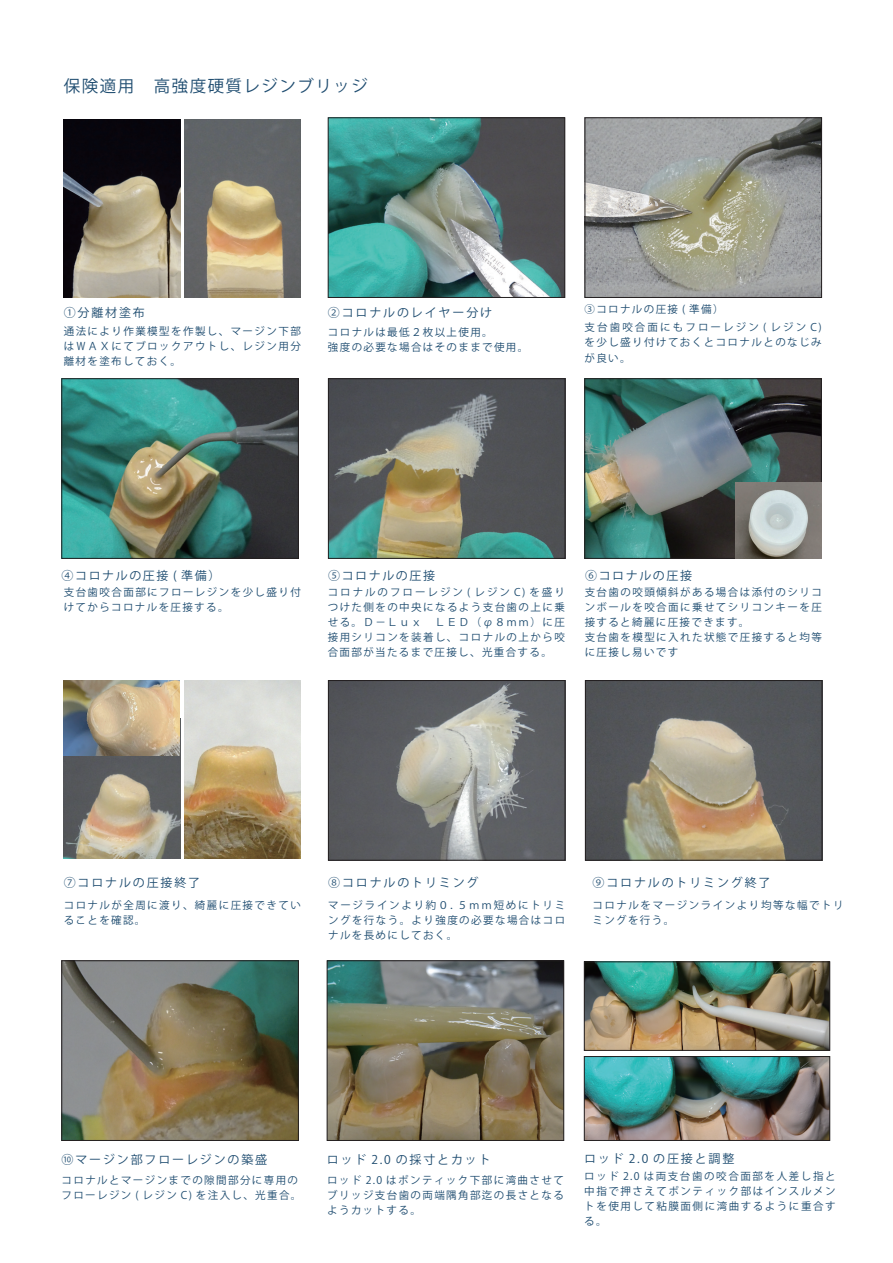
<style>
.page{position:relative;width:893px;height:1263px;background:#fff}
.page>*{position:absolute;margin:0;border:0;box-sizing:border-box;transform-origin:0 0}
.t1{font:16.5px "Koz Go Pr 6 N";letter-spacing:.09em;color:#1d4b6f}
.t2{font:12px "Koz Go Pr 6 N";letter-spacing:.155em;color:#1d4b6f}
.t3{font:12px "Koz Go Pr 6 N";letter-spacing:.13em;color:#1d4b6f}
.t4{font:10.5px/15px "Koz Go Pr 6 N";letter-spacing:.135em;color:#1d4b6f;text-align:justify}
</style>
<div class="page">
<img style="left:330px;top:120px;width:233px;height:176px">
<div style="left:328px;top:118px;width:237px;height:180px;border:1px solid #231f20"></div>
<img style="left:587px;top:120px;width:233px;height:176px">
<div style="left:585px;top:118px;width:237px;height:180px;border:1px solid #231f20"></div>
<img style="left:64px;top:380px;width:233px;height:177px">
<div style="left:62px;top:378px;width:237px;height:181px;border:1px solid #231f20"></div>
<img style="left:330px;top:380px;width:233px;height:177px">
<div style="left:328px;top:378px;width:237px;height:181px;border:1px solid #231f20"></div>
<img style="left:330px;top:682px;width:233px;height:176px">
<div style="left:328px;top:680px;width:237px;height:180px;border:1px solid #231f20"></div>
<img style="left:586px;top:380px;width:234px;height:177px">
<div style="left:584px;top:378px;width:238px;height:181px;border:1px solid #231f20"></div>
<img style="left:587px;top:682px;width:233px;height:176px">
<div style="left:585px;top:680px;width:237px;height:180px;border:1px solid #231f20"></div>
<img style="left:64px;top:962px;width:233px;height:177px">
<div style="left:62px;top:960px;width:237px;height:181px;border:1px solid #231f20"></div>
<img style="left:329px;top:962px;width:233px;height:177px">
<div style="left:327px;top:960px;width:237px;height:181px;border:1px solid #231f20"></div>
<img style="left:185px;top:119px;width:116px;height:179px">
<img style="left:185px;top:680px;width:116px;height:179px">
<img style="left:586px;top:964px;width:242px;height:84px">
<div style="left:584px;top:962px;width:246px;height:88px;border:1px solid #231f20"></div>
<img style="left:586px;top:1058px;width:242px;height:81px">
<div style="left:584px;top:1056px;width:246px;height:85px;border:1px solid #231f20"></div>
<img style="left:64px;top:119px;width:116px;height:179px">
<img style="left:64px;top:756px;width:116px;height:103px">
<img style="left:64px;top:680px;width:116px;height:76px">
<img style="left:736px;top:483px;width:86px;height:75px">
<h1 class="t1" style="left:64px;top:76px;width:324px">保険適用　高強度硬質レジンブリッジ　</h1>
<p class="t2" style="left:64px;top:306px;width:83px">①分離材塗布</p>
<p class="t2" style="left:328px;top:306px;width:166px">②コロナルのレイヤー分け</p>
<p class="t4" style="left:584px;top:301px;width:141px">③コロナルの圧接 ( 準備）</p>
<p class="t4" style="left:64px;top:323px;width:239px">通法により作業模型を作製し、マージン下部はＷＡＸにてブロックアウトし、レジン用分離材を塗布しておく。</p>
<p class="t4" style="left:328px;top:325px;width:202px">コロナルは最低２枚以上使用。<br>強度の必要な場合はそのままで使用。</p>
<p class="t4" style="left:584px;top:320px;width:239px">支台歯咬合面にもフローレジン ( レジン C)を少し盛り付けておくとコロナルとのなじみが良い。</p>
<p class="t3" style="left:62px;top:568px;width:160px">④コロナルの圧接 ( 準備）</p>
<p class="t3" style="left:328px;top:568px;width:108px">⑤コロナルの圧接</p>
<p class="t3" style="left:585px;top:568px;width:108px">⑥コロナルの圧接</p>
<p class="t4" style="left:64px;top:585px;width:239px">支台歯咬合面部にフローレジンを少し盛り付けてからコロナルを圧接する。</p>
<p class="t4" style="left:328px;top:585px;width:239px">コロナルのフローレジン ( レジン C) を盛りつけた側をの中央になるよう支台歯の上に乗せる。Ｄ－Ｌｕｘ　ＬＥＤ（φ８ｍｍ）に圧接用シリコンを装着し、コロナルの上から咬合面部が当たるまで圧接し、光重合する。</p>
<p class="t4" style="left:585px;top:585px;width:239px;text-align:left">支台歯の咬頭傾斜がある場合は添付のシリコンボールを咬合面に乗せてシリコンキーを圧接すると綺麗に圧接できます。<br>支台歯を模型に入れた状態で圧接すると均等に圧接し易いです</p>
<p class="t2" style="left:64px;top:875px;width:138px">⑦コロナルの圧接終了</p>
<p class="t2" style="left:592px;top:875px;width:180px">⑨コロナルのトリミング終了</p>
<p class="t2" style="left:328px;top:875px;width:152px">⑧コロナルのトリミング</p>
<p class="t4" style="left:64px;top:897px;width:239px">コロナルが全周に渡り、綺麗に圧接できていることを確認。</p>
<p class="t4" style="left:592px;top:897px;width:253px">コロナルをマージンラインより均等な幅でトリミングを行う。</p>
<p class="t4" style="left:328px;top:897px;width:239px">マージラインより約０．５ｍｍ短めにトリミングを行なう。より強度の必要な場合はコロナルを長めにしておく。</p>
<p class="t2" style="left:62px;top:1153px;width:207px">⑩マージン部フローレジンの築盛</p>
<p class="t2" style="left:327px;top:1152px;width:165px">ロッド 2.0 の採寸とカット</p>
<p class="t2" style="left:584px;top:1151px;width:152px">ロッド 2.0 の圧接と調整</p>
<p class="t4" style="left:62px;top:1172px;width:241px">コロナルとマージンまでの隙間部分に専用のフローレジン ( レジン C) を注入し、光重合。</p>
<p class="t4" style="left:327px;top:1172px;width:238px">ロッド 2.0 はポンティック下部に湾曲させてブリッジ支台歯の両端隅角部迄の長さとなるようカットする。</p>
<p class="t4" style="left:584px;top:1169px;width:253px">ロッド 2.0 は両支台歯の咬合面部を人差し指と中指で押さえてポンティック部はインスルメントを使用して粘膜面側に湾曲するように重合する。</p>
</div>
